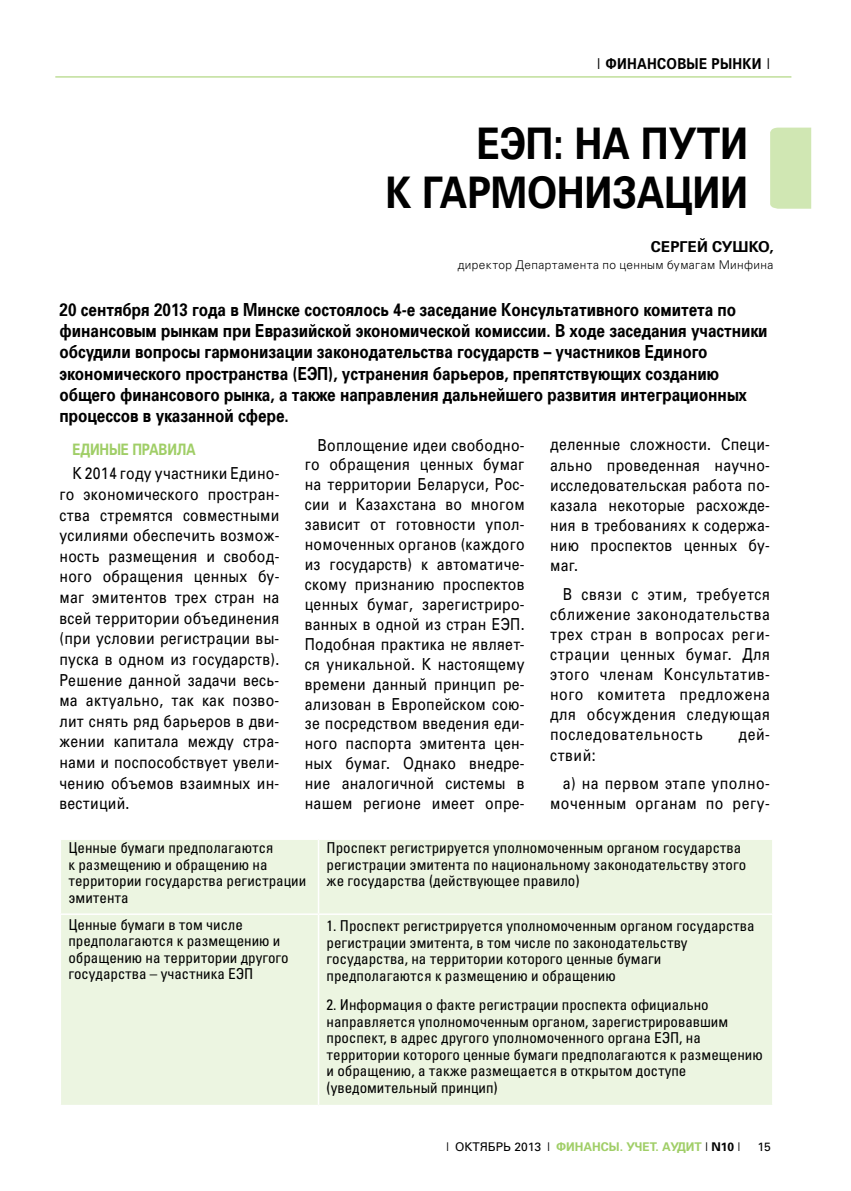
<style>
.page{position:relative;width:851px;height:1191px;background:#fff}
.page>*{position:absolute;margin:0;border:0;box-sizing:border-box;transform-origin:0 0}
.t1{font:700 43.5px/49.8px "Partner";letter-spacing:-.005em;color:#000;scale:.89 1}
.t2{font:700 18px/21.3px "Partner";color:#000;scale:.85 1}
.t3{font:16.5px/20px "Partner";letter-spacing:.02em;color:#000;text-align:justify;scale:.85 1}
.t4{font:16.5px/28.7px "Partner";letter-spacing:.04em;color:#000;scale:.85 1}
.t5{font:700 15.75px "Partner";letter-spacing:-.01em;color:#a0ce67;scale:.85 1}
.t6{font:15px/16.5px "Partner Condensed";color:#000}
.t7{font:700 15px "Partner";letter-spacing:.015em;color:#000;scale:.9 1}
.t8{font:700 15px "Partner";letter-spacing:.015em;color:#000}
.t9{font:15px "Partner";color:#000}
.t10{font:300 12px "Partner";letter-spacing:.035em;color:#000}
.t11{font:700 12px "Partner";color:#a0ce67}
.t12{font:12px "Partner";color:#000}
.s1{font-weight:400}
.s2{font-weight:400;color:#000}
.s3{color:#000}
</style>
<div class="page">
<hr style="left:55px;top:77px;width:736px;height:1px;background:#a0ce67">
<div style="left:61px;top:840px;width:711px;height:264px;background:#ecf5e1"></div>
<hr style="left:318px;top:840px;width:1px;height:73px;background:#fff">
<hr style="left:60px;top:913px;width:258px;height:2px;background:#fff">
<hr style="left:318px;top:913px;width:455px;height:2px;background:#fff">
<hr style="left:318px;top:915px;width:1px;height:189px;background:#fff">
<div style="left:770px;top:128px;width:41px;height:81px;background:#d0e7b3"></div>
<p class="t7" style="left:597px;top:55px;width:22px"><span class="s1">|</span> финанс</p>
<p class="t7" style="left:666px;top:55px;width:72px">овые рынки</p>
<p class="t9" style="left:766px;top:55px;width:5px">|</p>
<h1 class="t1" style="left:385px;top:119px;width:409px;text-indent:91px">ЕЭП: НА ПУТИ<br>К ГАРМО</h1>
<h1 class="t1" style="left:556px;top:168px;width:216px">НИЗАЦИИ</h1>
<p class="t8" style="left:650px;top:238px;width:124px">СЕРГЕЙ СУШКО,</p>
<p class="t10" style="left:457px;top:258px;width:317px">директор Департамента по ценным бумагам Минфина</p>
<p class="t2" style="left:60px;top:299px;width:834px">20 сентября 2013 года в Минске состоялось 4-е заседание Консультативного комитета по финансовым рынкам при Евразийской экономической комиссии. В ходе заседания участники обсудили вопросы гармонизации законодательства государств – участников Единого экономического пространства (ЕЭП), устранения барьеров, препятствующих созданию общего финансового рынка, а также направления дальнейшего развития интеграционных процессов в указанной сфере.</p>
<p class="t5" style="left:72px;top:440px;width:22px">Единые</p>
<p class="t5" style="left:132px;top:440px;width:53px">правила</p>
<p class="t3" style="left:59px;top:463px;width:260px;line-height:20.5px;text-indent:13px">К 2014 году участники Едино&shy;го экономического простран&shy;ства стремятся совместными усилиями обеспечить возмож&shy;ность размещения и свобод&shy;ного обращения ценных бу&shy;маг эмитентов трех стран на всей территории объединения (при условии регистрации вы&shy;пуска в одном из государств).<br>Решение данной задачи весь&shy;ма актуально, так как позво&shy;лит снять ряд барьеров в дви&shy;жении капитала между стра&shy;нами и поспособствует увели&shy;чению объемов взаимных ин&shy;вестиций.</p>
<p class="t3" style="left:305px;top:435px;width:260px;text-indent:13px">Воплощение идеи свободно&shy;го обращения ценных бумаг на территории Беларуси, Рос&shy;сии и Казахстана во многом зависит от готовности упол&shy;номоченных органов (каждого из государств) к автоматиче&shy;скому признанию проспектов ценных бумаг, зарегистриро&shy;ванных в одной из стран ЕЭП.<br>Подобная практика не являет&shy;ся уникальной. К настоящему времени данный принцип ре&shy;ализован в Европейском сою&shy;зе посредством введения еди&shy;ного паспорта эмитента цен&shy;ных бумаг. Однако внедре&shy;ние аналогичной системы в нашем регионе имеет опре-</p>
<p class="t3" style="left:550px;top:435px;width:260px">деленные сложности. Специ&shy;ально проведенная научно&shy;исследовательская работа по&shy;казала некоторые расхожде&shy;ния в требованиях к содержа&shy;нию проспектов ценных бу&shy;маг.</p>
<p class="t3" style="left:550px;top:584px;width:260px;text-indent:13px">В связи с этим, требуется сближение законодательства трех стран в вопросах реги&shy;страции ценных бумаг. Для этого членам Консультатив&shy;ного комитета предложена для обсуждения следующая последовательность</p>
<p class="t3" style="left:738px;top:724px;width:38px">дей-</p>
<p class="t4" style="left:562px;top:740px;width:245px;text-indent:-13px">ствий:<br>а) на первом этапе уполно-</p>
<p class="t4" style="left:550px;top:789px;width:260px">моченным органам по регу-</p>
<p class="t6" style="left:68px;top:841px;width:239px">Ценные бумаги предполагаются<br>к размещению и обращению на территории государства регистрации эмитента</p>
<p class="t6" style="left:326px;top:841px;width:421px">Проспект регистрируется уполномоченным органом государства регистрации эмитента по национальному законодательству этого же государства (действующее правило)</p>
<p class="t6" style="left:68px;top:917px;width:222px">Ценные бумаги в том числе предполагаются к размещению и обращению на территории другого государства – участника ЕЭП</p>
<p class="t6" style="left:326px;top:919px;width:429px">1. Проспект регистрируется уполномоченным органом государства регистрации эмитента, в том числе по законодательству государства, на территории которого ценные бумаги предполагаются к размещению и обращению</p>
<p class="t6" style="left:326px;top:998px;width:437px">2. Информация о факте регистрации проспекта официально направляется уполномоченным органом, зарегистрировавшим проспект, в адрес другого уполномоченного органа ЕЭП, на территории которого ценные бумаги предполагаются к размещению и обращению, а также размещается в открытом доступе (уведомительный принцип)</p>
<p class="t11" style="left:446px;top:1139px;width:296px"><span class="s2">| октябрь 2013 |</span> ФИНАНСЫ. УЧЕТ. АУДИТ <span class="s2">|</span> <span class="s3">N10</span> <span class="s2">|</span></p>
<p class="t12" style="left:757px;top:1139px;width:15px">15</p>
</div>
